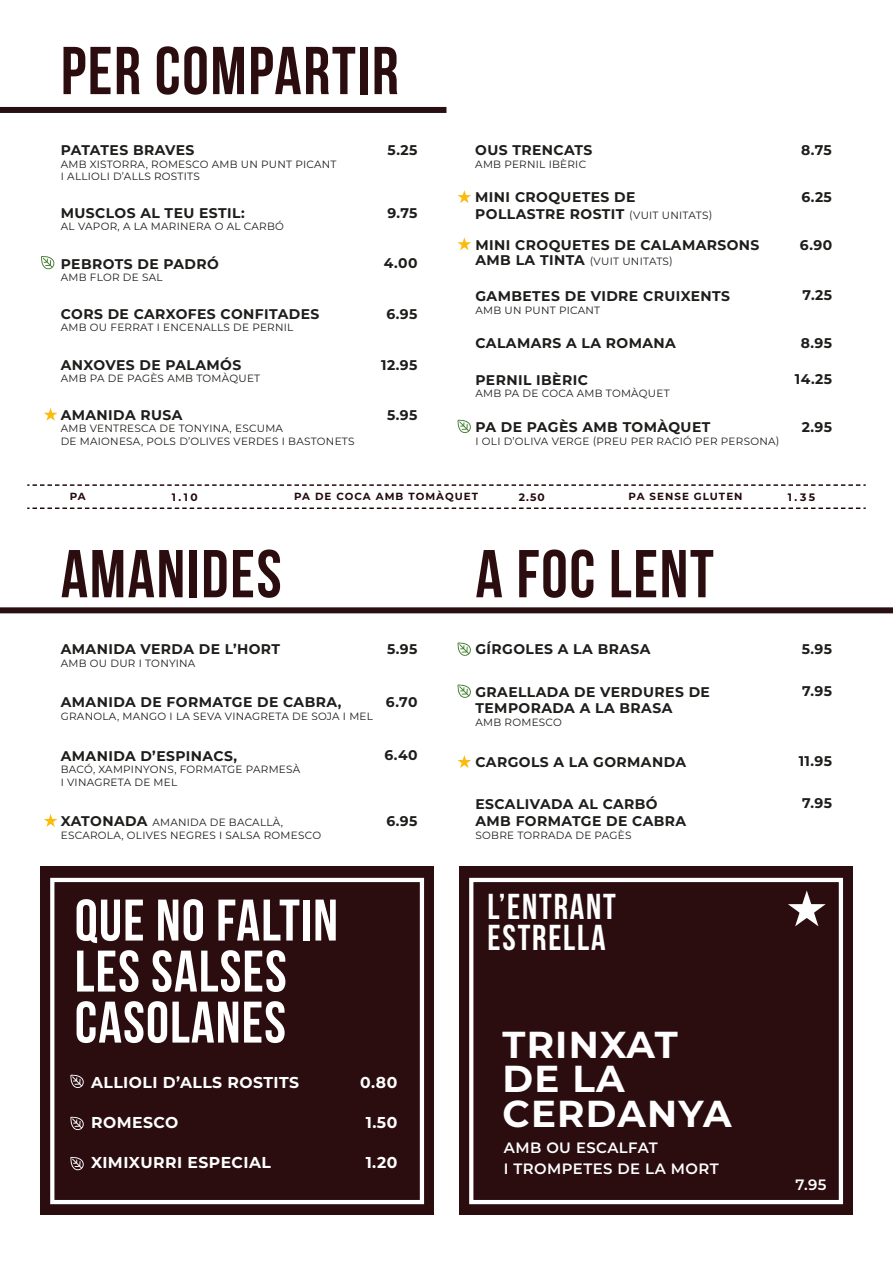
<style>
.page{position:relative;width:893px;height:1263px;background:#fff}
.page>*{position:absolute;margin:0;border:0;box-sizing:border-box;transform-origin:0 0}
.t1{font:67.5px "Bebas Neue";letter-spacing:.025em;color:#2b0d10}
.t2{font:58.5px/51px "Bebas Neue";letter-spacing:.02em;color:#fff}
.t3{font:700 37.5px/34.5px "Montserrat";letter-spacing:.035em;color:#fff}
.t4{font:36px/31.5px "Bebas Neue";letter-spacing:.05em;color:#fff}
.t5{font:700 15.75px "Montserrat";letter-spacing:.03em;color:#fff}
.t6{font:600 15px/21px "Montserrat";letter-spacing:.03em;color:#fff}
.t7{font:700 14.1px/16.8px "Montserrat";letter-spacing:.03em;color:#1d1d1b}
.t8{font:700 10.8px "Montserrat";color:#210a0c}
.t9{font:10.5px/12.6px "Montserrat";letter-spacing:.025em;color:#1d1d1b}
.t10{font:700 10.35px "Montserrat";letter-spacing:.1em;color:#210a0c}
.s1{font-weight:400;font-size:10.5px}
.s2{font-weight:700;font-size:14.1px}
</style>
<div class="page">
<div style="left:0;top:107px;width:446px;height:6px;background:#290f11"></div>
<div style="left:0;top:607px;width:893px;height:6px;background:#290f11"></div>
<svg style="left:457px;top:237px;width:14px;height:13px"></svg>
<svg style="left:41px;top:256px;width:14px;height:14px"></svg>
<svg style="left:457px;top:190px;width:14px;height:13px"></svg>
<svg style="left:457px;top:419px;width:14px;height:14px"></svg>
<svg style="left:44px;top:408px;width:13px;height:13px"></svg>
<svg style="left:44px;top:814px;width:13px;height:13px"></svg>
<svg style="left:457px;top:642px;width:14px;height:14px"></svg>
<svg style="left:457px;top:684px;width:14px;height:14px"></svg>
<svg style="left:457px;top:755px;width:14px;height:13px"></svg>
<svg style="left:27px;top:484px;width:839px;height:2px"></svg>
<svg style="left:27px;top:507px;width:839px;height:2px"></svg>
<div style="left:459px;top:866px;width:393px;height:349px;background:#2b0d10"></div>
<div style="left:469px;top:878px;width:374px;height:326px;border:4px solid #fff"></div>
<svg style="left:788px;top:891px;width:37px;height:35px"></svg>
<div style="left:40px;top:866px;width:394px;height:349px;background:#2b0d10"></div>
<div style="left:50px;top:878px;width:374px;height:326px;border:4px solid #fff"></div>
<svg style="left:70px;top:1074px;width:14px;height:14px"></svg>
<svg style="left:70px;top:1116px;width:14px;height:15px"></svg>
<svg style="left:70px;top:1157px;width:14px;height:14px"></svg>
<h1 class="t1" style="left:61px;top:34px;width:339px">PER COMPARTIR</h1>
<h3 class="t7" style="left:61px;top:141px;width:135px">PATATES BRAVES</h3>
<h3 class="t7" style="left:388px;top:141px;width:31px">5.25</h3>
<p class="t9" style="left:61px;top:157px;width:277px">AMB XISTORRA, ROMESCO AMB UN PUNT PICANT<br>I ALLIOLI D’ALLS ROSTITS</p>
<h3 class="t7" style="left:61px;top:204px;width:186px">MUSCLOS AL TEU ESTIL:</h3>
<p class="t9" style="left:61px;top:220px;width:225px">AL VAPOR, A LA MARINERA O AL CARBÓ</p>
<h3 class="t7" style="left:387px;top:204px;width:32px">9.75</h3>
<h3 class="t7" style="left:61px;top:254px;width:160px">PEBROTS DE PADRÓ</h3>
<p class="t9" style="left:61px;top:271px;width:103px">AMB FLOR DE SAL</p>
<h3 class="t7" style="left:384px;top:254px;width:35px">4.00</h3>
<h3 class="t7" style="left:61px;top:305px;width:260px">CORS DE CARXOFES CONFITADES</h3>
<p class="t9" style="left:61px;top:321px;width:234px">AMB OU FERRAT I ENCENALLS DE PERNIL</p>
<h3 class="t7" style="left:386px;top:305px;width:33px">6.95</h3>
<h3 class="t7" style="left:61px;top:355px;width:182px">ANXOVES DE PALAMÓS</h3>
<p class="t9" style="left:61px;top:372px;width:201px">AMB PA DE PAGÈS AMB TOMÀQUET</p>
<h3 class="t7" style="left:381px;top:355px;width:38px">12.95</h3>
<h3 class="t7" style="left:61px;top:406px;width:123px">AMANIDA RUSA</h3>
<p class="t9" style="left:61px;top:422px;width:295px">AMB VENTRESCA DE TONYINA, ESCUMA<br>DE MAIONESA, POLS D’OLIVES VERDES I BASTONETS</p>
<h3 class="t7" style="left:387px;top:406px;width:32px">5.95</h3>
<h3 class="t7" style="left:475px;top:141px;width:119px">OUS TRENCATS</h3>
<p class="t9" style="left:475px;top:157px;width:112px">AMB PERNIL IBÈRIC</p>
<h3 class="t7" style="left:801px;top:141px;width:32px">8.75</h3>
<h3 class="t7" style="left:475px;top:188px;width:239px">MINI CROQUETES DE<br>POLLASTRE ROSTIT <span class="s1">(VUIT UNITATS)</span></h3>
<h3 class="t7" style="left:801px;top:188px;width:32px">6.25</h3>
<h3 class="t7" style="left:475px;top:236px;width:285px">MINI CROQUETES DE CALAMARSONS</h3>
<p class="t9" style="left:475px;top:255px;width:199px"><span class="s2">AMB LA TINTA</span> (VUIT UNITATS)</p>
<h3 class="t7" style="left:475px;top:287px;width:256px">GAMBETES DE VIDRE CRUIXENTS</h3>
<p class="t9" style="left:475px;top:303px;width:126px">AMB UN PUNT PICANT</p>
<h3 class="t7" style="left:800px;top:236px;width:34px">6.90</h3>
<h3 class="t7" style="left:803px;top:286px;width:31px">7.25</h3>
<h3 class="t7" style="left:475px;top:334px;width:202px">CALAMARS A LA ROMANA</h3>
<h3 class="t7" style="left:801px;top:334px;width:33px">8.95</h3>
<h3 class="t7" style="left:475px;top:370px;width:114px">PERNIL IBÈRIC</h3>
<p class="t9" style="left:475px;top:387px;width:196px">AMB PA DE COCA AMB TOMÀQUET</p>
<h3 class="t7" style="left:475px;top:418px;width:236px">PA DE PAGÈS AMB TOMÀQUET</h3>
<p class="t9" style="left:475px;top:435px;width:306px">I OLI D’OLIVA VERGE (PREU PER RACIÓ PER PERSONA)</p>
<h3 class="t7" style="left:795px;top:370px;width:39px">14.25</h3>
<h3 class="t7" style="left:802px;top:418px;width:32px">2.95</h3>
<p class="t10" style="left:70px;top:489px;width:17px">PA</p>
<p class="t8" style="left:172px;top:489px;width:27px">1.10</p>
<p class="t10" style="left:294px;top:489px;width:185px">PA DE COCA AMB TOMÀQUET</p>
<p class="t8" style="left:519px;top:489px;width:28px">2.50</p>
<p class="t10" style="left:629px;top:489px;width:115px">PA SENSE GLUTEN</p>
<p class="t8" style="left:788px;top:489px;width:29px">1.35</p>
<h1 class="t1" style="left:61px;top:537px;width:222px">AMANIDES</h1>
<h1 class="t1" style="left:475px;top:537px;width:240px">A FOC LENT</h1>
<h3 class="t7" style="left:61px;top:640px;width:221px">AMANIDA VERDA DE L’HORT</h3>
<p class="t9" style="left:61px;top:657px;width:136px">AMB OU DUR I TONYINA</p>
<h3 class="t7" style="left:387px;top:640px;width:32px">5.95</h3>
<h3 class="t7" style="left:61px;top:693px;width:282px">AMANIDA DE FORMATGE DE CABRA,</h3>
<p class="t9" style="left:61px;top:709px;width:314px">GRANOLA, MANGO I LA SEVA VINAGRETA DE SOJA I MEL</p>
<h3 class="t7" style="left:386px;top:693px;width:33px">6.70</h3>
<h3 class="t7" style="left:61px;top:746px;width:178px">AMANIDA D’ESPINACS,</h3>
<p class="t9" style="left:61px;top:763px;width:241px">BACÓ, XAMPINYONS, FORMATGE PARMESÀ<br>I VINAGRETA DE MEL</p>
<h3 class="t7" style="left:384px;top:746px;width:34px">6.40</h3>
<p class="t9" style="left:61px;top:815px;width:262px"><span class="s2">XATONADA</span> AMANIDA DE BACALLÀ,<br>ESCAROLA, OLIVES NEGRES I SALSA ROMESCO</p>
<h3 class="t7" style="left:386px;top:812px;width:33px">6.95</h3>
<h2 class="t2" style="left:75px;top:894px;width:265px">QUE NO FALTIN<br>LES SALSES<br>CASOLANES</h2>
<h3 class="t5" style="left:91px;top:1071px;width:210px">ALLIOLI D’ALLS ROSTITS</h3>
<h3 class="t5" style="left:360px;top:1071px;width:38px">0.80</h3>
<h3 class="t5" style="left:91px;top:1111px;width:89px">ROMESCO</h3>
<h3 class="t5" style="left:366px;top:1111px;width:33px">1.50</h3>
<h3 class="t5" style="left:91px;top:1151px;width:181px">XIMIXURRI ESPECIAL</h3>
<h3 class="t5" style="left:366px;top:1151px;width:33px">1.20</h3>
<h3 class="t7" style="left:475px;top:640px;width:176px">GÍRGOLES A LA BRASA</h3>
<h3 class="t7" style="left:802px;top:640px;width:32px">5.95</h3>
<h3 class="t7" style="left:475px;top:682px;width:236px">GRAELLADA DE VERDURES DE<br>TEMPORADA A LA BRASA</h3>
<p class="t9" style="left:475px;top:715px;width:88px">AMB ROMESCO</p>
<h3 class="t7" style="left:802px;top:682px;width:32px">7.95</h3>
<h3 class="t7" style="left:475px;top:753px;width:212px">CARGOLS A LA GORMANDA</h3>
<h3 class="t7" style="left:799px;top:752px;width:35px">11.95</h3>
<h3 class="t7" style="left:475px;top:795px;width:212px">ESCALIVADA AL CARBÓ<br>AMB FORMATGE DE CABRA</h3>
<p class="t9" style="left:475px;top:828px;width:158px">SOBRE TORRADA DE PAGÈS</p>
<h3 class="t7" style="left:802px;top:794px;width:32px">7.95</h3>
<h3 class="t4" style="left:488px;top:890px;width:130px">L’ENTRANT<br>ESTRELLA</h3>
<h3 class="t3" style="left:502px;top:1025px;width:231px">TRINXAT<br>DE LA<br>CERDANYA</h3>
<h3 class="t6" style="left:504px;top:1136px;width:216px">AMB OU ESCALFAT<br>I TROMPETES DE LA MORT</h3>
<h3 class="t6" style="left:795px;top:1173px;width:33px">7.95</h3>
</div>
